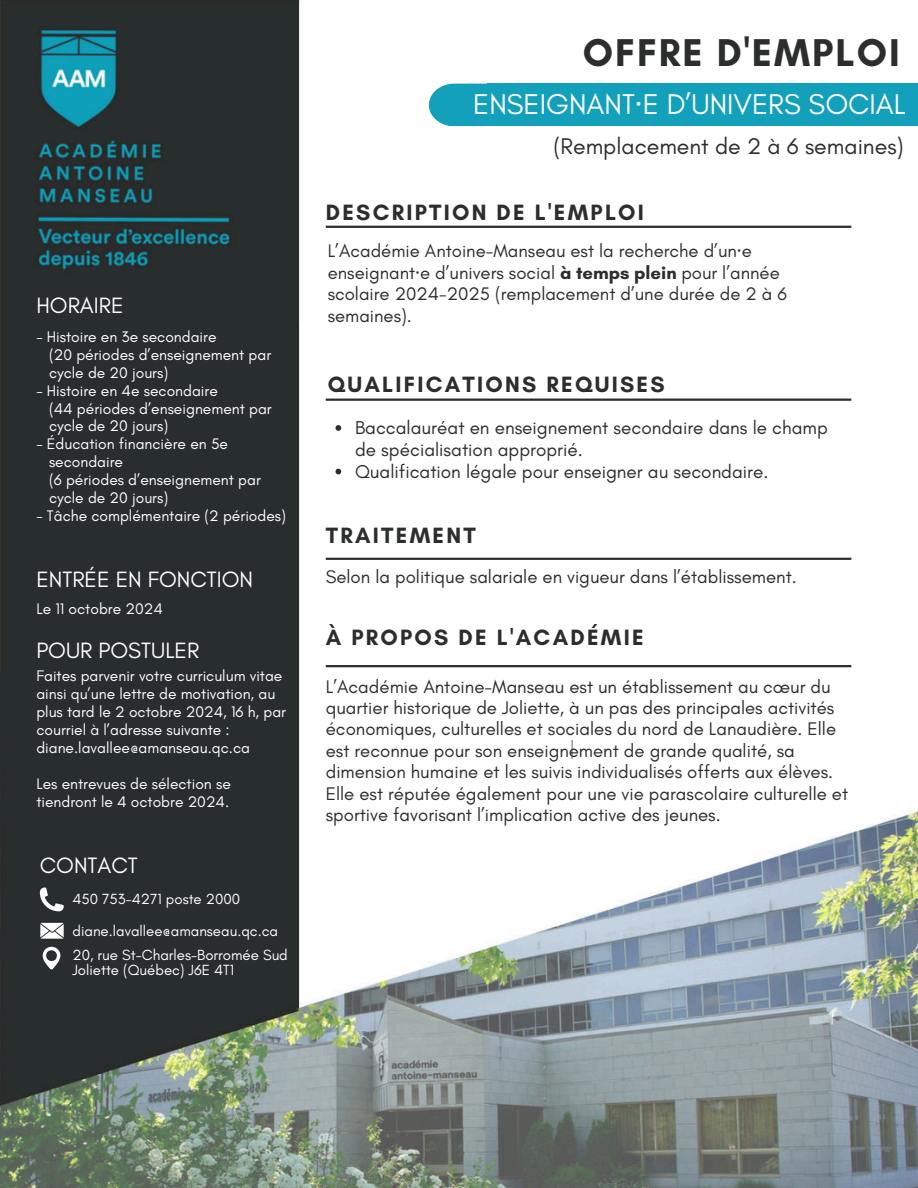
<style>
.page{position:relative;width:918px;height:1188px;background:#fff}
.page>*{position:absolute;margin:0;border:0;box-sizing:border-box;transform-origin:0 0}
.t1{font:700 39.45px "Glacial Indifference";letter-spacing:.05em;color:#2c2d2d}
.t2{font:29.1px "Glacial Indifference";color:#fff}
.t3{font:23.1px "Glacial Indifference";color:#2c2d2d}
.t4{font:700 22.5px "Glacial Indifference";letter-spacing:.1em;color:#2c2d2d}
.t5{font:22.5px "Glacial Indifference";color:#fff}
.t6{font:18.9px/21.8px "Glacial Indifference";color:#2c2d2d}
.t7{font:18.6px/21.3px "Glacial Indifference";color:#2c2d2d}
.t8{font:15.6px/17.9px "Glacial Indifference";color:#fff}
.t9{font:15px/31.5px "Glacial Indifference";color:#fff}
.s1{font-family:"Noto Sans"}
.s2{font-weight:700}
</style>
<div class="page">
<img style="left:0;top:0;width:918px;height:1188px">
<svg style="left:572px;top:740px;width:1px;height:19px"></svg>
<svg style="left:429px;top:84px;width:59px;height:42px;background:#26a8bf"></svg>
<div style="left:488px;top:84px;width:430px;height:42px;background:#12a0ba"></div>
<hr style="left:326px;top:226px;width:525px;height:2px;background:#2c2d2d">
<svg style="left:336px;top:425px;width:5px;height:6px"></svg>
<svg style="left:336px;top:469px;width:5px;height:5px"></svg>
<hr style="left:326px;top:399px;width:525px;height:2px;background:#2c2d2d">
<hr style="left:326px;top:558px;width:525px;height:2px;background:#2c2d2d">
<svg style="left:40px;top:888px;width:23px;height:23px"></svg>
<svg style="left:40px;top:923px;width:24px;height:16px"></svg>
<svg style="left:43px;top:947px;width:17px;height:22px"></svg>
<hr style="left:326px;top:665px;width:525px;height:2px;background:#2c2d2d">
<p class="t5" style="left:36px;top:293px;width:89px">HORAIRE</p>
<p class="t8" style="left:49px;top:328px;width:224px;text-indent:-13px">- Histoire en 3e secondaire<br>(20 périodes d’enseignement par cycle de 20 jours)</p>
<p class="t8" style="left:49px;top:382px;width:224px;text-indent:-13px">- Histoire en 4e secondaire<br>(44 périodes d’enseignement par cycle de 20 jours)</p>
<p class="t8" style="left:49px;top:435px;width:213px;text-indent:-13px">- Éducation financière en 5e secondaire<br>(6 périodes d’enseignement par cycle de 20 jours)</p>
<p class="t8" style="left:36px;top:507px;width:251px">- Tâche complémentaire (2 périodes)</p>
<p class="t5" style="left:36px;top:567px;width:218px">ENTRÉE EN FONCTION</p>
<p class="t8" style="left:36px;top:600px;width:128px">Le 11 octobre 2024</p>
<p class="t5" style="left:36px;top:638px;width:164px">POUR POSTULER</p>
<p class="t8" style="left:36px;top:668px;width:251px">Faites parvenir votre curriculum vitae ainsi qu’une lettre de motivation, au plus tard le 2 octobre 2024, 16 h, par courriel à l’adresse suivante : diane.lavallee@amanseau.qc.ca</p>
<p class="t8" style="left:36px;top:776px;width:196px">Les entrevues de sélection se tiendront le 4 octobre 2024.</p>
<p class="t5" style="left:40px;top:853px;width:100px">CONTACT</p>
<p class="t9" style="left:73px;top:884px;width:207px">450 753-4271 poste 2000 diane.lavallee@amanseau.qc.ca</p>
<p class="t9" style="left:73px;top:947px;width:217px;line-height:15.8px">20, rue St-Charles-Borromée Sud<br>Joliette (Québec) J6E 4T1</p>
<h1 class="t1" style="left:583px;top:28px;width:318px">OFFRE D'EMPLOI</h1>
<h2 class="t2" style="left:473px;top:88px;width:434px">ENSEIGNANT<span class="s1">·</span>E D’UNIVERS SOCIAL</h2>
<p class="t3" style="left:553px;top:133px;width:352px">(Remplacement de 2 à 6 semaines)</p>
<p class="t4" style="left:326px;top:198px;width:320px">DESCRIPTION DE L'EMPLOI</p>
<p class="t7" style="left:328px;top:241px;width:461px">L’Académie Antoine-Manseau est la recherche d’un<span class="s1">·</span>e enseignant<span class="s1">·</span>e d’univers social <span class="s2">à temps plein</span> pour l’année scolaire 2024-2025 (remplacement d’une durée de 2 à 6 semaines).</p>
<p class="t4" style="left:328px;top:370px;width:339px">QUALIFICATIONS REQUISES</p>
<p class="t6" style="left:355px;top:417px;width:474px">Baccalauréat en enseignement secondaire dans le champ de spécialisation approprié.<br>Qualification légale pour enseigner au secondaire.</p>
<p class="t4" style="left:326px;top:521px;width:151px">TRAITEMENT</p>
<p class="t7" style="left:326px;top:567px;width:473px">Selon la politique salariale en vigueur dans l’établissement.</p>
<p class="t4" style="left:326px;top:623px;width:319px">À PROPOS DE L'ACADÉMIE</p>
<p class="t7" style="left:326px;top:676px;width:524px">L’Académie Antoine-Manseau est un établissement au cœur du quartier historique de Joliette, à un pas des principales activités économiques, culturelles et sociales du nord de Lanaudière. Elle est reconnue pour son enseignement de grande qualité, sa dimension humaine et les suivis individualisés offerts aux élèves.<br>Elle est réputée également pour une vie parascolaire culturelle et sportive favorisant l’implication active des jeunes.</p>
</div>
